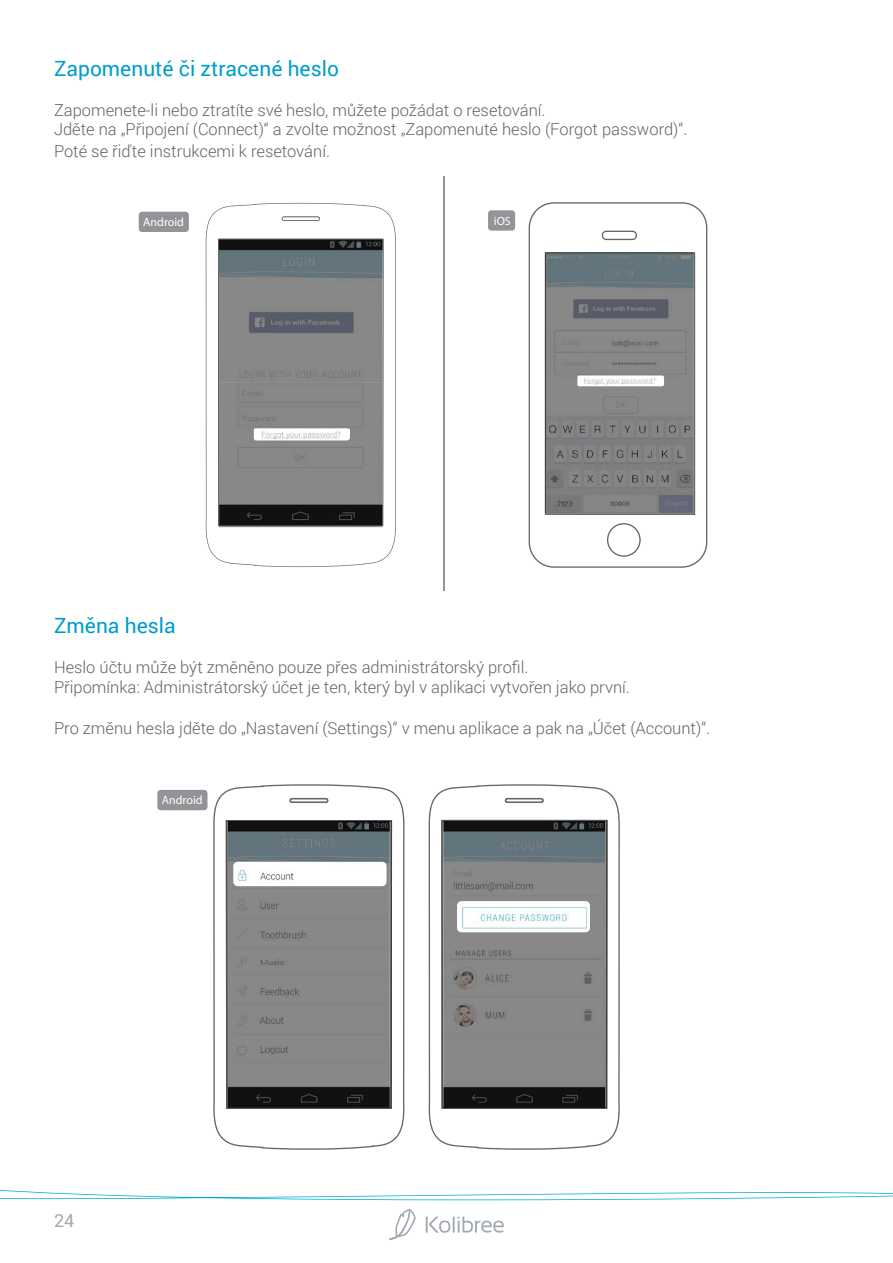
<style>
.page{position:relative;width:893px;height:1263px;background:#fff}
.page>*{position:absolute;margin:0;border:0;box-sizing:border-box;transform-origin:0 0}
.t1{font:21px "Roboto";color:#009dcc}
.t2{font:18px "Roboto";color:#a3a9b2}
.t3{font:300 16.5px/19.8px "Roboto";color:#636362}
.t4{font:700 12px "Roboto";color:#fff}
</style>
<div class="page">
<svg style="left:529px;top:202px;width:178px;height:366px"></svg>
<svg style="left:206px;top:203px;width:190px;height:364px"></svg>
<svg style="left:218px;top:216px;width:165px;height:310px"></svg>
<svg style="left:545px;top:252px;width:149px;height:262px;background:#7e8082"></svg>
<svg style="left:219px;top:239px;width:163px;height:287px;background:#77797a"></svg>
<div style="left:488px;top:210px;width:27px;height:21px;background:#929497;border-radius:3px"></div>
<div style="left:139px;top:212px;width:50px;height:20px;background:#929497;border-radius:3px"></div>
<hr style="left:443px;top:176px;width:2px;height:415px;background:#929497">
<svg style="left:429px;top:784px;width:191px;height:366px"></svg>
<svg style="left:441px;top:798px;width:166px;height:310px"></svg>
<svg style="left:213px;top:784px;width:191px;height:366px"></svg>
<svg style="left:226px;top:798px;width:166px;height:22px"></svg>
<div style="left:157px;top:790px;width:50px;height:20px;background:#929497;border-radius:3px"></div>
<hr style="left:392px;top:919px;width:1px;height:189px;background:#3e3e3d">
<svg style="left:226px;top:820px;width:166px;height:288px"></svg>
<img style="left:228px;top:820px;width:162px;height:288px">
<hr style="left:607px;top:820px;width:1px;height:288px;background:#3e3e3d">
<img style="left:443px;top:820px;width:162px;height:288px">
<svg style="left:426px;top:1216px;width:78px;height:17px"></svg>
<svg style="left:389px;top:1209px;width:27px;height:31px"></svg>
<svg style="left:0;top:1190px;width:893px;height:10px"></svg>
<p class="t1" style="left:54px;top:54px;width:286px">Zapomenuté či ztracené heslo</p>
<p class="t3" style="left:54px;top:99px;width:635px">Zapomenete-li nebo ztratíte své heslo, můžete požádat o resetování.<br>Jděte na „Připojení (Connect)“ a zvolte možnost „Zapomenuté heslo (Forgot password)“.</p>
<p class="t3" style="left:54px;top:141px;width:277px">Poté se řiďte instrukcemi k resetování.</p>
<p class="t4" style="left:143px;top:214px;width:42px">Android</p>
<p class="t4" style="left:494px;top:214px;width:18px">iOS</p>
<p class="t1" style="left:54px;top:611px;width:123px">Změna hesla</p>
<p class="t3" style="left:54px;top:656px;width:577px">Heslo účtu může být změněno pouze přes administrátorský profil.<br>Připomínka: Administrátorský účet je ten, který byl v aplikaci vytvořen jako první.</p>
<p class="t3" style="left:54px;top:718px;width:658px">Pro změnu hesla jděte do „Nastavení (Settings)“ v menu aplikace a pak na „Účet (Account)“.</p>
<p class="t4" style="left:162px;top:792px;width:42px">Android</p>
<p class="t2" style="left:54px;top:1208px;width:22px">24</p>
</div>
